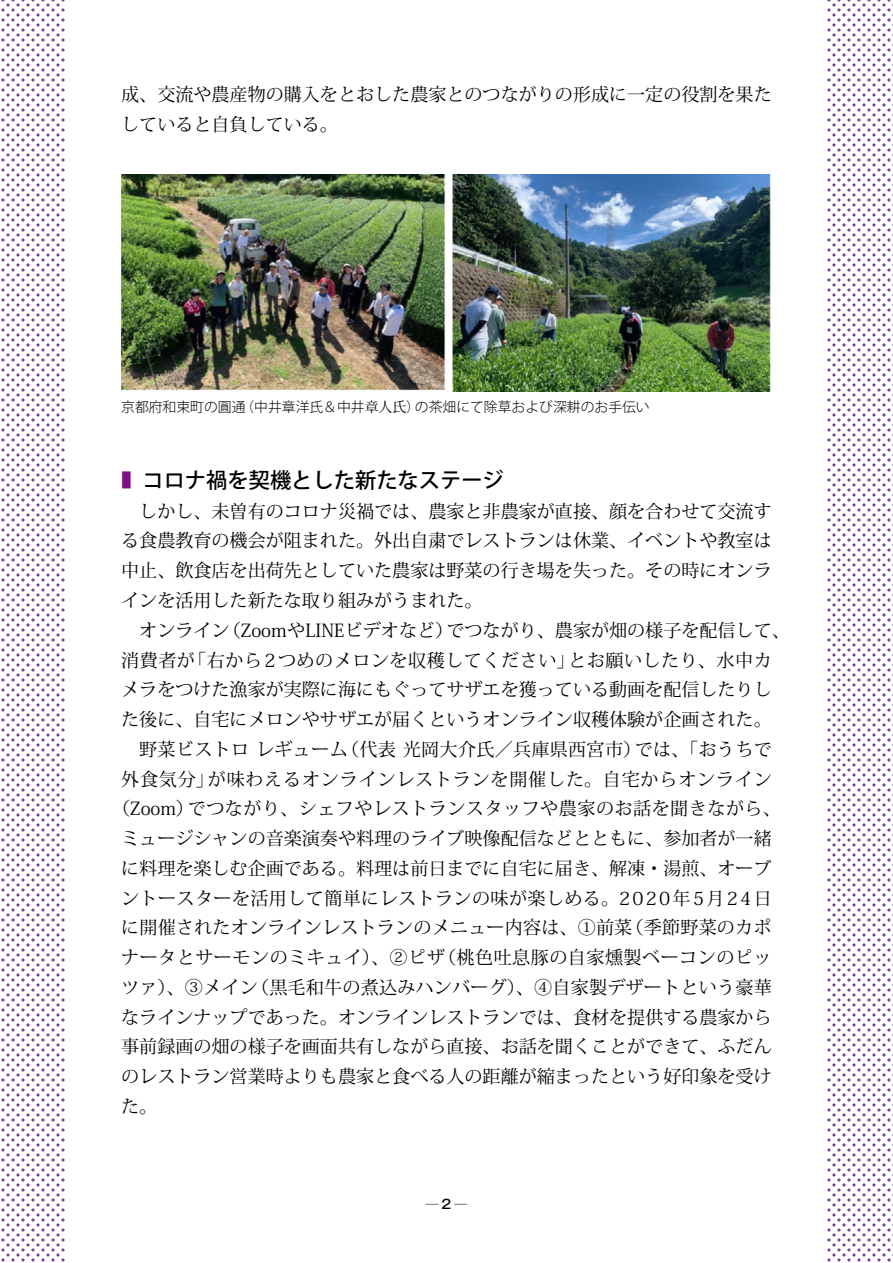
<style>
.page{position:relative;width:893px;height:1263px;background:#fff}
.page>*{position:absolute;margin:0;border:0;box-sizing:border-box;transform-origin:0 0}
.t1{font:500 21.3px "Koz Go Pro";color:#000}
.t2{font:18px/29.7px "Koz Min Pro";color:#000}
.t3{font:18px "Koz Min Pro";letter-spacing:.03em;color:#000}
.t4{font:18px "Koz Min Pro";letter-spacing:.02em;color:#000}
.t5{font:18px "Koz Min Pro";letter-spacing:.025em;color:#000}
.t6{font:18px "Koz Min Pro";letter-spacing:.045em;color:#000}
.t7{font:300 13.8px "Koz Go Pro";color:#000}
.t8{font:500 12.75px "Gothic MB101 Pro";color:#000}
.s1{font-family:"Koz Min Pr 6 N";font-weight:400}
.s2{color:#7f1084}
</style>
<div class="page">
<svg style="left:1px;top:0;width:64px;height:1262px"></svg>
<svg style="left:827px;top:0;width:66px;height:1262px"></svg>
<img style="left:453px;top:174px;width:318px;height:217px">
<img style="left:121px;top:174px;width:325px;height:217px">
<p class="t2" style="left:121px;top:79px;width:652px">成、交流や農産物の購入をとおした農家とのつながりの形成に一定の役割を果たしていると自負している。</p>
<p class="t7" style="left:121px;top:398px;width:530px">京都府和束町の圓通（中井章洋氏＆中井<span class="s1">章人氏</span>）の茶畑にて除草および深耕のお手伝い</p>
<p class="t1" style="left:121px;top:466px;width:384px"><span class="s2">■　</span>コロナ禍を契機とした新たなステージ</p>
<p class="t2" style="left:121px;top:496px;width:652px;text-align:justify;text-indent:18px">しかし、未曽有のコロナ災禍では、農家と非農家が直接、顔を合わせて交流する食農教育の機会が阻まれた。外出自粛でレストランは休業、イベントや教室は中止、飲食店を出荷先としていた農家は野菜の行き場を失った。その時にオンラインを活用した新たな取り組みがうまれた。</p>
<p class="t2" style="left:121px;top:615px;width:670px;text-indent:18px">オンライン（ZoomやLINEビデオなど）でつながり、農家が畑の様子を配信して、消費者が「右から2つめのメロンを収穫してください」とお願いしたり、水中カメラをつけた漁家が実際に海にもぐってサザエを獲っている動画を配信したりした後に、自宅にメロンやサザエが届くというオンライン収穫体験が企画された。</p>
<p class="t2" style="left:139px;top:734px;width:634px">野菜ビストロ レギューム（代表 光岡大介氏／兵庫県西宮市）では、「おうちで</p>
<p class="t6" style="left:121px;top:766px;width:652px">外食気分」が味わえるオンラインレストランを開催した。自宅からオンライン</p>
<p class="t3" style="left:112px;top:796px;width:670px">（Zoom）でつながり、シェフやレストランスタッフや農家のお話を聞きながら、</p>
<p class="t2" style="left:121px;top:823px;width:652px">ミュージシャンの音楽演奏や料理のライブ映像配信などとともに、参加者が一緒</p>
<p class="t2" style="left:121px;top:853px;width:652px">に料理を楽しむ企画である。料理は前日までに自宅に届き、解凍・湯煎、オーブ</p>
<p class="t4" style="left:121px;top:885px;width:652px">ントースターを活用して簡単にレストランの味が楽しめる。2020年5月24日</p>
<p class="t2" style="left:121px;top:912px;width:652px">に開催されたオンラインレストランのメニュー内容は、①前菜（季節野菜のカポ</p>
<p class="t5" style="left:121px;top:945px;width:652px">ナータとサーモンのミキュイ）、②ピザ（桃色吐息豚の自家燻製ベーコンのピッ</p>
<p class="t2" style="left:121px;top:972px;width:652px">ツァ）、③メイン（黒毛和牛の煮込みハンバーグ）、④自家製デザートという豪華</p>
<p class="t2" style="left:121px;top:1002px;width:652px">なラインナップであった。オンラインレストランでは、食材を提供する農家から</p>
<p class="t2" style="left:121px;top:1031px;width:652px">事前録画の畑の様子を画面共有しながら直接、お話を聞くことができて、ふだん</p>
<p class="t2" style="left:121px;top:1061px;width:652px">のレストラン営業時よりも農家と食べる人の距離が縮まったという好印象を受け</p>
<p class="t2" style="left:121px;top:1091px;width:38px">た。</p>
<p class="t8" style="left:426px;top:1194px;width:43px">─2─</p>
</div>
